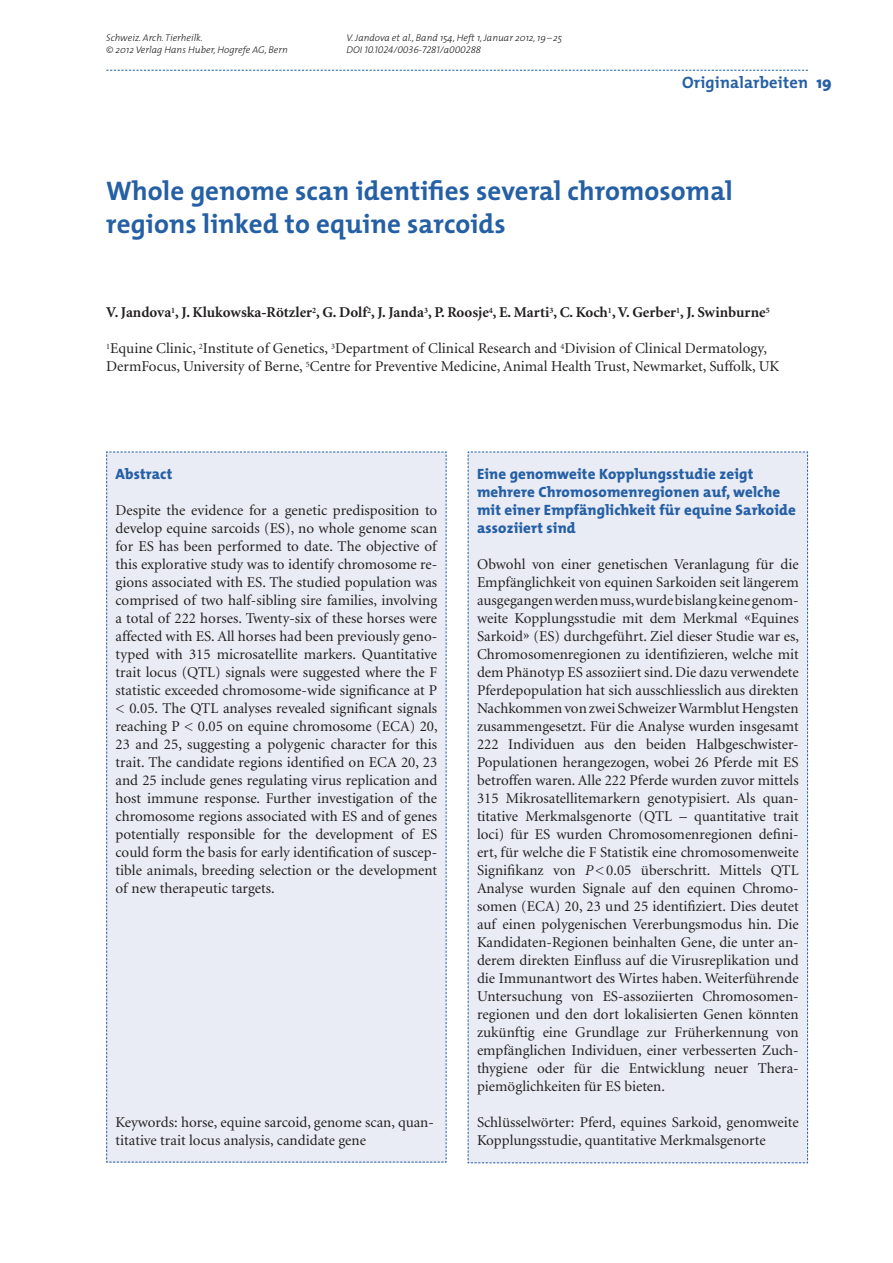
<style>
.page{position:relative;width:893px;height:1263px;background:#fff}
.page>*{position:absolute;margin:0;border:0;box-sizing:border-box;transform-origin:0 0}
.t1{font:700 27px/33px "The Mix";letter-spacing:.005em;color:#255fa4}
.t2{font:700 16.5px "The Mix";letter-spacing:.01em;color:#255fa4}
.t3{font:15px/18px "Minion";color:#231f20}
.t4{font:800 15px/18px "The Mix";letter-spacing:.01em;color:#255fa4}
.t5{font:700 15px "Minion";color:#231f20}
.t6{font:italic 300 9.75px/12px "The Mix";color:#231f20}
.t7{font:italic 9.75px "The Mix Light Caps";color:#231f20}
.s1{font-family:"The Mix";font-weight:300}
.s2{font-weight:800}
.s3{font-family:"Minion Pro"}
.s4{font-style:italic}
</style>
<div class="page">
<svg style="left:106px;top:70px;width:702px;height:1px"></svg>
<div style="left:106px;top:451px;width:341px;height:712px;background:#eaecf5"></div>
<div style="left:467px;top:451px;width:341px;height:712px;background:#eaecf5"></div>
<p class="t6" style="left:106px;top:33px;width:183px">Schweiz. Arch. Tierheilk.<br>© 2012 Verlag Hans Huber, Hogrefe AG, Bern</p>
<p class="t6" style="left:347px;top:33px;width:217px">V. Jandova et al., Band 154, Heft 1, Januar 2012, 19 – 25</p>
<p class="t7" style="left:347px;top:44px;width:136px"><span class="s1">DOI</span> 10.1024/0036-7281/<span class="s1">a</span>000288</p>
<p class="t2" style="left:682px;top:76px;width:151px">Originalarbeiten <span class="s2">19</span></p>
<h1 class="t1" style="left:106px;top:177px;width:628px">Whole genome scan identifies several chromosomal regions linked to equine sarcoids</h1>
<p class="t5" style="left:106px;top:306px;width:665px">V. Jandova<sup>1</sup>, J. Klukowska-Rötzler<sup>2</sup>, G. Dolf<sup>2</sup>, J. Janda<sup>3</sup>, P. Roosje<sup>4</sup>, E. Marti<sup>3</sup>, C. Koch<sup>1</sup>, V. Gerber<sup>1</sup>, J. Swinburne<sup>5</sup></p>
<p class="t3" style="left:106px;top:341px;width:675px"><sup>1</sup>Equine Clinic, <sup>2</sup>Institute of Genetics, <sup>3</sup>Department of Clinical Research and <sup>4</sup>Division of Clinical Dermatology,<br>DermFocus, University of Berne, <sup>5</sup>Centre for Preventive Medicine, Animal Health Trust, Newmarket, Suffolk, UK</p>
<p class="t4" style="left:116px;top:466px;width:58px">A bstract</p>
<p class="t3" style="left:116px;top:503px;width:324px;text-align:justify">Despite the evidence for a genetic predisposition to develop equine sarcoids (ES), no whole genome scan for ES has been performed to date. The objective of this explorative study was to identify chromosome re&shy;gions associated with ES. The studied population was comprised of two half-sibling sire families, involving a total of 222 horses. Twenty-six of these horses were affected with ES. All horses had been previously geno&shy;typed with 315 microsatellite markers. Quantitative trait locus (QTL) signals were suggested where the F statistic exceeded chromosome-wide significance at P &lt; 0.05. The QTL analyses revealed significant signals reaching P &lt; 0.05 on equine chromosome (ECA) 20, 23 and 25, suggesting a polygenic character for this trait. The candidate regions identified on ECA 20, 23 and 25 include genes regulating virus replication and host immune response. Further investigation of the chromosome regions associated with ES and of genes potentially responsible for the development of ES could form the basis for early identification of suscep&shy;tible animals, breeding selection or the development of new therapeutic targets.</p>
<p class="t3" style="left:116px;top:1115px;width:320px">Keywords: horse, equine sarcoid, genome scan, quan&shy;titative trait locus analysis, candidate gene</p>
<p class="t4" style="left:477px;top:466px;width:320px">Eine genomweite Kopplungsstudie zeigt mehrere Chromosomenregionen auf, welche mit einer Empfänglichkeit für equine Sarkoide assoziiert sind</p>
<p class="t3" style="left:477px;top:557px;width:324px;text-align:justify">Obwohl von einer genetischen Veranlagung für die Empfänglichkeit von equinen Sarkoiden seit längerem ausgegangen werden muss, wurde bislang keine genom&shy;weite Kopplungsstudie mit dem Merkmal <span class="s3">«</span>Equines Sarkoid<span class="s3">»</span> (ES) durchgeführt. Ziel dieser Studie war es, Chromosomenregionen zu identifizieren, welche mit dem Phänotyp ES assoziiert sind. Die dazu verwendete Pferdepopulation hat sich ausschliesslich aus direkten Nachkommen von zwei Schweizer Warmblut Hengsten zusammengesetzt. Für die Analyse wurden insgesamt 222 Individuen aus den beiden Halbgeschwister-Populationen herangezogen, wobei 26 Pferde mit ES betroffen waren. Alle 222 Pferde wurden zuvor mittels 315 Mikrosatellitemarkern genotypisiert. Als quan&shy;titative Merkmalsgenorte (QTL – quantitative trait loci) für ES wurden Chromosomenregionen defini&shy;ert, für welche die F Statistik eine chromosomenweite Signifikanz von <span class="s4">P</span> &lt; 0.05 überschritt. Mittels QTL Analyse wurden Signale auf den equinen Chromo&shy;somen (ECA) 20, 23 und 25 identifiziert. Dies deutet auf einen polygenischen Vererbungsmodus hin. Die Kandidaten-Regionen beinhalten Gene, die unter an&shy;derem direkten Einfluss auf die Virusreplikation und die Immunantwort des Wirtes haben. Weiterführende Untersuchung von ES-assoziierten Chromosomen&shy;regionen und den dort lokalisierten Genen könnten zukünftig eine Grundlage zur Früherkennung von empfänglichen Individuen, einer verbesserten Zuch&shy;thygiene oder für die Entwicklung neuer Thera&shy;piemöglichkeiten für ES bieten.</p>
<p class="t3" style="left:477px;top:1115px;width:323px">Schlüsselwörter: Pferd, equines Sarkoid, genomweite<br>Kopplungsstudie, quantitative Merkmalsgenorte</p>
</div>
